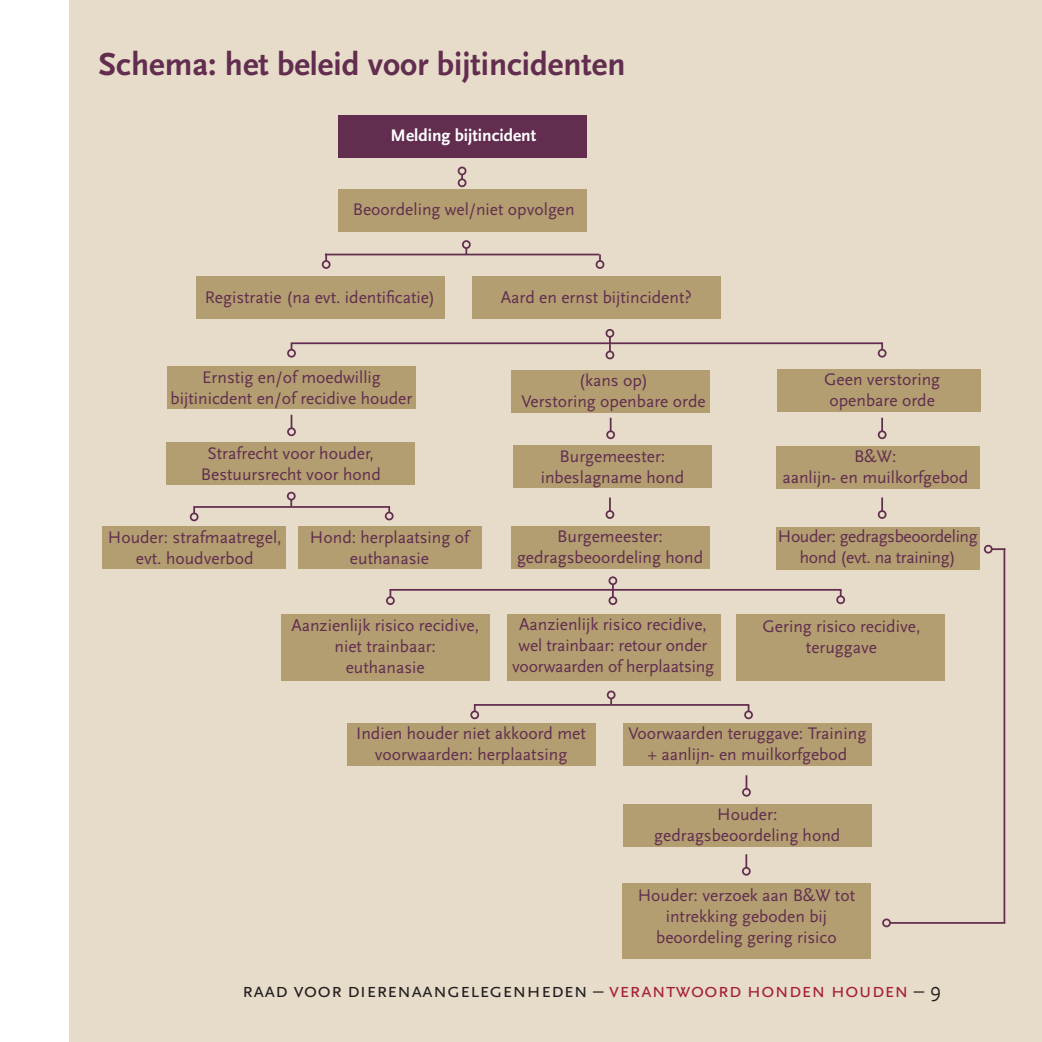
<style>
.page{position:relative;width:1042px;height:1042px;background:#fff}
.page>*{position:absolute;margin:0;border:0;box-sizing:border-box;transform-origin:0 0}
.zienswijze_kop2{font:700 33.25px "Scala Sans";color:#622d4f}
.t1{font:21px "Scala Sans Caps";color:#231f20}
.witte_tekst_inhoud{font:17.5px/21px "Scala Sans";color:#622d4f;text-align:center}
.witte_tekst_inhoud-2{font:17.5px/21px "Scala Sans";letter-spacing:-.02em;color:#622d4f;text-align:center}
.witte_tekst_inhoud-3{font:700 17.5px "Scala Sans";color:#fff}
.s1{color:#a62035}
</style>
<div class="page">
<div style="left:69px;top:0;width:973px;height:1042px;background:#e6dcc9"></div>
<div style="left:339px;top:116px;width:248px;height:42px;background:#622d4f"></div>
<div style="left:458px;top:178px;width:8px;height:9px;border:2px solid #622d4f;border-radius:50%"></div>
<div style="left:458px;top:167px;width:8px;height:8px;border:2px solid #622d4f;border-radius:50%"></div>
<div style="left:339px;top:189px;width:248px;height:42px;background:#b29e70"></div>
<div style="left:196px;top:276px;width:248px;height:42px;background:#b29e70"></div>
<div style="left:472px;top:276px;width:248px;height:42px;background:#b29e70"></div>
<div style="left:167px;top:367px;width:248px;height:42px;background:#b29e70"></div>
<hr style="left:292px;top:342px;width:590px;height:2px;background:#622d4f">
<div style="left:167px;top:443px;width:248px;height:42px;background:#b29e70"></div>
<svg style="left:291px;top:415px;width:1px;height:12px"></svg>
<div style="left:287px;top:427px;width:9px;height:9px;border:2px solid #622d4f;border-radius:50%"></div>
<svg style="left:290px;top:500px;width:2px;height:6px"></svg>
<div style="left:287px;top:492px;width:9px;height:8px;border:2px solid #622d4f;border-radius:50%"></div>
<hr style="left:194px;top:506px;width:195px;height:2px;background:#622d4f">
<div style="left:190px;top:512px;width:8px;height:9px;border:2px solid #622d4f;border-radius:50%"></div>
<div style="left:385px;top:512px;width:8px;height:8px;border:2px solid #622d4f;border-radius:50%"></div>
<div style="left:102px;top:527px;width:184px;height:42px;background:#b29e70"></div>
<div style="left:298px;top:527px;width:183px;height:42px;background:#b29e70"></div>
<div style="left:511px;top:370px;width:199px;height:42px;background:#b29e70"></div>
<div style="left:513px;top:446px;width:198px;height:42px;background:#b29e70"></div>
<svg style="left:610px;top:418px;width:1px;height:12px"></svg>
<div style="left:606px;top:430px;width:9px;height:9px;border:2px solid #622d4f;border-radius:50%"></div>
<div style="left:511px;top:527px;width:198px;height:42px;background:#b29e70"></div>
<svg style="left:609px;top:497px;width:2px;height:13px"></svg>
<div style="left:605px;top:510px;width:9px;height:9px;border:2px solid #622d4f;border-radius:50%"></div>
<svg style="left:612px;top:585px;width:2px;height:11px"></svg>
<div style="left:608px;top:596px;width:9px;height:9px;border:2px solid #622d4f;border-radius:50%"></div>
<div style="left:608px;top:576px;width:9px;height:9px;border:2px solid #622d4f;border-radius:50%"></div>
<hr style="left:389px;top:589px;width:452px;height:2px;background:#622d4f">
<div style="left:386px;top:596px;width:9px;height:9px;border:2px solid #622d4f;border-radius:50%"></div>
<div style="left:836px;top:595px;width:9px;height:9px;border:2px solid #622d4f;border-radius:50%"></div>
<div style="left:507px;top:614px;width:214px;height:66px;background:#b29e70"></div>
<div style="left:281px;top:614px;width:208px;height:66px;background:#b29e70"></div>
<div style="left:736px;top:614px;width:208px;height:67px;background:#b29e70"></div>
<div style="left:462px;top:240px;width:9px;height:9px;border:2px solid #622d4f;border-radius:50%"></div>
<hr style="left:325px;top:254px;width:274px;height:1px;background:#622d4f">
<div style="left:322px;top:260px;width:8px;height:9px;border:2px solid #622d4f;border-radius:50%"></div>
<svg style="left:599px;top:254px;width:2px;height:6px"></svg>
<div style="left:595px;top:260px;width:9px;height:9px;border:2px solid #622d4f;border-radius:50%"></div>
<div style="left:287px;top:349px;width:9px;height:9px;border:2px solid #622d4f;border-radius:50%"></div>
<svg style="left:881px;top:342px;width:2px;height:7px"></svg>
<div style="left:878px;top:349px;width:8px;height:9px;border:2px solid #622d4f;border-radius:50%"></div>
<div style="left:607px;top:690px;width:8px;height:9px;border:2px solid #622d4f;border-radius:50%"></div>
<hr style="left:475px;top:704px;width:274px;height:2px;background:#622d4f">
<div style="left:470px;top:710px;width:9px;height:9px;border:2px solid #622d4f;border-radius:50%"></div>
<div style="left:744px;top:710px;width:9px;height:9px;border:2px solid #622d4f;border-radius:50%"></div>
<div style="left:347px;top:723px;width:248px;height:42px;background:#b29e70"></div>
<div style="left:623px;top:723px;width:248px;height:42px;background:#b29e70"></div>
<div style="left:624px;top:804px;width:248px;height:43px;background:#b29e70"></div>
<svg style="left:745px;top:775px;width:2px;height:13px"></svg>
<div style="left:742px;top:788px;width:9px;height:8px;border:2px solid #622d4f;border-radius:50%"></div>
<div style="left:622px;top:883px;width:248px;height:76px;background:#b29e70"></div>
<svg style="left:745px;top:854px;width:2px;height:13px"></svg>
<div style="left:742px;top:867px;width:9px;height:8px;border:2px solid #622d4f;border-radius:50%"></div>
<div style="left:777px;top:369px;width:204px;height:42px;background:#b29e70"></div>
<div style="left:776px;top:446px;width:203px;height:42px;background:#b29e70"></div>
<svg style="left:881px;top:418px;width:2px;height:12px"></svg>
<div style="left:878px;top:430px;width:8px;height:9px;border:2px solid #622d4f;border-radius:50%"></div>
<div style="left:776px;top:527px;width:203px;height:42px;background:#b29e70"></div>
<svg style="left:881px;top:497px;width:2px;height:13px"></svg>
<div style="left:878px;top:510px;width:8px;height:9px;border:2px solid #622d4f;border-radius:50%"></div>
<hr style="left:1003px;top:548px;width:2px;height:375px;background:#622d4f">
<hr style="left:890px;top:922px;width:115px;height:2px;background:#622d4f">
<div style="left:882px;top:918px;width:9px;height:9px;border:2px solid #622d4f;border-radius:50%"></div>
<div style="left:605px;top:351px;width:9px;height:8px;border:2px solid #622d4f;border-radius:50%"></div>
<svg style="left:609px;top:338px;width:2px;height:13px"></svg>
<div style="left:605px;top:329px;width:9px;height:9px;border:2px solid #622d4f;border-radius:50%"></div>
<svg style="left:992px;top:548px;width:13px;height:2px"></svg>
<div style="left:984px;top:545px;width:8px;height:8px;border:2px solid #622d4f;border-radius:50%"></div>
<p class="zienswijze_kop2" style="left:99px;top:47px;width:528px">Schema: het beleid voor bijtincidenten</p>
<p class="witte_tekst_inhoud-3" style="left:391px;top:126px;width:147px">Melding bijtincident</p>
<p class="witte_tekst_inhoud" style="left:353px;top:199px;width:223px">Beoordeling wel/niet opvolgen</p>
<p class="witte_tekst_inhoud" style="left:205px;top:287px;width:232px">Registratie (na evt. identificatie)</p>
<p class="witte_tekst_inhoud" style="left:501px;top:287px;width:192px">Aard en ernst bijtincident?</p>
<p class="witte_tekst_inhoud" style="left:171px;top:367px;width:243px">Ernstig en/of moedwillig bijtinicdent en/of recidive houder</p>
<p class="witte_tekst_inhoud" style="left:201px;top:443px;width:181px">Strafrecht voor houder,<br>Bestuursrecht voor hond</p>
<p class="witte_tekst_inhoud" style="left:521px;top:370px;width:186px">(kans op)<br>Verstoring openbare orde</p>
<p class="witte_tekst_inhoud" style="left:541px;top:446px;width:145px">Burgemeester: inbeslagname hond</p>
<p class="witte_tekst_inhoud" style="left:824px;top:369px;width:117px;text-align:left">Geen verstoring openbare orde</p>
<p class="witte_tekst_inhoud" style="left:782px;top:446px;width:187px">B&amp;W:<br>aanlijn- en muilkorfgebod</p>
<p class="witte_tekst_inhoud" style="left:108px;top:527px;width:175px">Houder: strafmaatregel, evt. houdverbod</p>
<p class="witte_tekst_inhoud" style="left:310px;top:527px;width:160px">Hond: herplaatsing of euthanasie</p>
<p class="witte_tekst_inhoud" style="left:517px;top:526px;width:188px">Burgemeester: gedragsbeoordeling hond</p>
<p class="witte_tekst_inhoud-2" style="left:778px;top:526px;width:201px">Houder: gedragsbeoordeling hond (evt. na training)</p>
<p class="witte_tekst_inhoud" style="left:518px;top:614px;width:190px;text-align:left">Aanzienlijk risico recidive, wel trainbaar: retour onder</p>
<p class="witte_tekst_inhoud" style="left:512px;top:656px;width:204px">voorwaarden of herplaatsing</p>
<p class="witte_tekst_inhoud" style="left:291px;top:615px;width:189px">Aanzienlijk risico recidive, niet trainbaar:<br>euthanasie</p>
<p class="witte_tekst_inhoud" style="left:762px;top:616px;width:159px">Gering risico recidive, teruggave</p>
<p class="witte_tekst_inhoud" style="left:356px;top:723px;width:231px">Indien houder niet akkoord met voorwaarden: herplaatsing</p>
<p class="witte_tekst_inhoud" style="left:628px;top:723px;width:239px">Voorwaarden teruggave: Training + aanlijn- en muilkorfgebod</p>
<p class="witte_tekst_inhoud" style="left:654px;top:804px;width:188px">Houder: gedragsbeoordeling hond</p>
<p class="witte_tekst_inhoud" style="left:638px;top:885px;width:219px">Houder: verzoek aan B&amp;W tot intrekking geboden bij beoordeling gering risico</p>
<p class="t1" style="left:242px;top:978px;width:700px">raad voor dierenaangelegenheden – <span class="s1">verantwoord honden houden</span> – 9</p>
</div>
